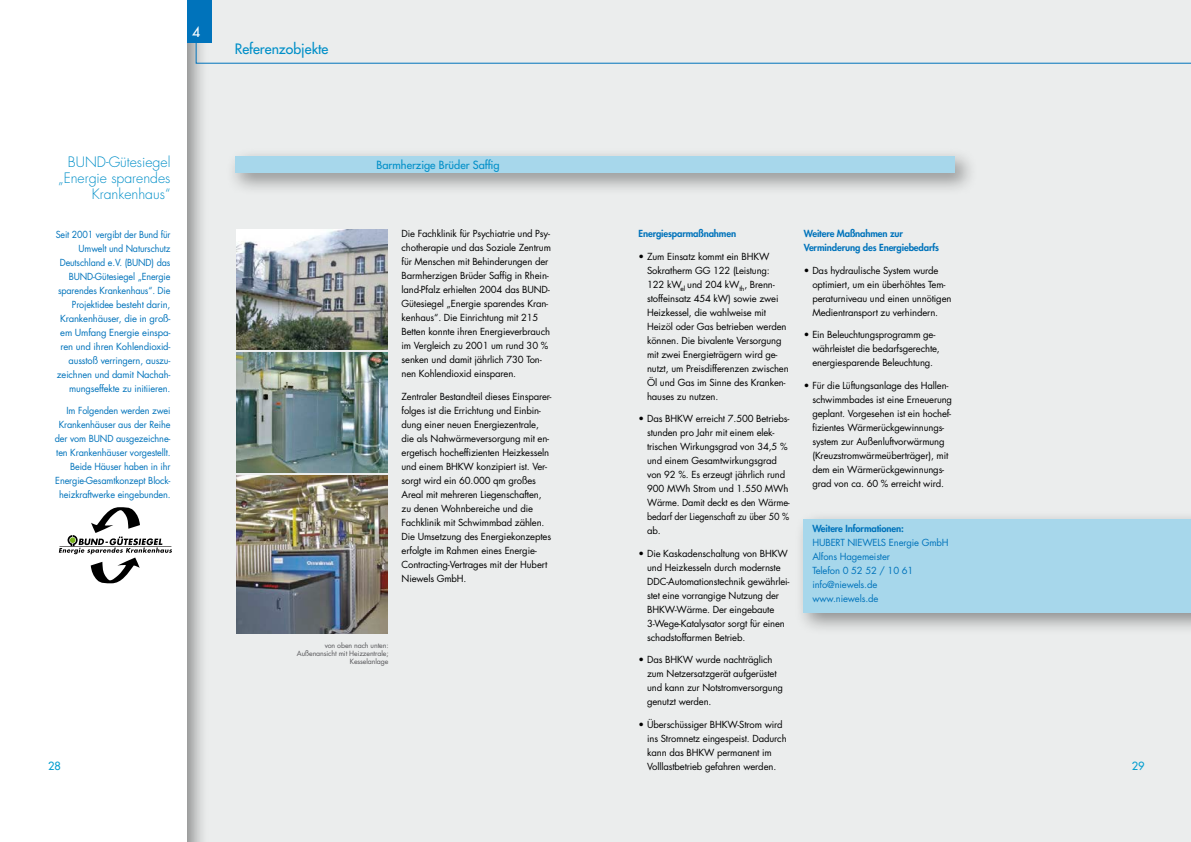
<style>
.page{position:relative;width:1191px;height:842px;background:#fff}
.page>*{position:absolute;margin:0;border:0;box-sizing:border-box;transform-origin:0 0}
.t1{font:300 14px/16px "Futura";color:#008fc8;text-align:right}
.t2{font:14px "Futura";color:#008fc8}
.t3{font:14px "Futura";color:#fff}
.t4{font:11px "Futura";color:#008fc8}
.t5{font:11px "Futura";color:#009dcf}
.t6{font:9.5px/14px "Futura";letter-spacing:-.015em;color:#000}
.t7{font:9.5px/14px "Futura";letter-spacing:-.015em;color:#0073bb;text-align:right;scale:.94 1}
.t8{font:9.5px/14px "Futura";letter-spacing:-.015em;color:#0073bb;text-align:right;scale:.96 1}
.t9{font:9.5px/14px "Futura";letter-spacing:-.015em;color:#0073bb}
.t10{font:800 9.5px/14px "Futura";letter-spacing:-.015em;color:#0073bb}
.t11{font:7px/8px "Futura";letter-spacing:-.015em;color:#57575a;text-align:right}
.s1{font-weight:800}
</style>
<div class="page">
<div style="left:0;top:0;width:595px;height:842px;background:#ebeded"></div>
<div style="left:0;top:0;width:215px;height:842px;background:#000;opacity:.41"></div>
<div style="left:0;top:0;width:187px;height:842px;background:#fff"></div>
<svg style="left:59px;top:507px;width:113px;height:76px"></svg>
<img style="left:236px;top:352px;width:151px;height:120px">
<img style="left:236px;top:230px;width:151px;height:120px">
<img style="left:236px;top:475px;width:151px;height:159px">
<div style="left:225px;top:147px;width:370px;height:54px;background:#000;opacity:.41"></div>
<div style="left:235px;top:156px;width:360px;height:17px;background:#a7d7eb"></div>
<div style="left:187px;top:0;width:24px;height:43px;background:#0073bb"></div>
<div style="left:595px;top:0;width:596px;height:842px;background:#ebeded"></div>
<div style="left:794px;top:509px;width:397px;height:131px;background:#000;opacity:.41"></div>
<div style="left:804px;top:519px;width:387px;height:93px;background:#a7d7eb"></div>
<div style="left:595px;top:147px;width:388px;height:54px;background:#000;opacity:.41"></div>
<div style="left:595px;top:156px;width:360px;height:17px;background:#a7d7eb"></div>
<svg style="left:196px;top:34px;width:995px;height:30px"></svg>
<p class="t3" style="left:192px;top:24px;width:10px">4</p>
<p class="t2" style="left:235px;top:40px;width:95px">Referenzobjekte</p>
<p class="t1" style="left:58px;top:154px;width:114px">BUND-Gütesiegel „Energie sparendes<br>Krankenhaus“</p>
<p class="t7" style="left:56px;top:227px;width:124px">Seit 2001 vergibt der Bund für<br>Umwelt und Naturschutz<br>Deutschland e.V. (BUND) das<br>BUND-Gütesiegel „Energie sparendes Krankenhaus“. Die<br>Projektidee besteht darin,<br>Krankenhäuser, die in groß&shy;em Umfang Energie einspa&shy;ren und ihren Kohlendioxid&shy;ausstoß verringern, auszu - zeichnen und damit Nachah&shy;mungseffekte zu initiieren.</p>
<p class="t8" style="left:55px;top:404px;width:122px">Im Folgenden werden zwei<br>Krankenhäuser aus der Reihe der vom BUND ausgezeichne&shy;ten Krankenhäuser vorgestellt.<br>Beide Häuser haben in ihr<br>Energie-Gesamtkonzept Block&shy;heizkraftwerke eingebunden.</p>
<p class="t5" style="left:48px;top:759px;width:14px">28</p>
<p class="t4" style="left:376px;top:158px;width:124px">Barmherzige Brüder Saffig</p>
<p class="t6" style="left:401px;top:227px;width:151px">Die Fachklinik für Psychiatrie und Psy&shy;chotherapie und das Soziale Zentrum für Menschen mit Behinderungen der Barmherzigen Brüder Saffig in Rhein&shy;land-Pfalz erhielten 2004 das BUND-Gütesiegel „Energie sparendes Kran&shy;kenhaus“. Die Einrichtung mit 215<br>Betten konnte ihren Energieverbrauch im Vergleich zu 2001 um rund 30 % senken und damit jährlich 730 Ton&shy;nen Kohlendioxid einsparen.</p>
<p class="t6" style="left:401px;top:389px;width:152px">Zentraler Bestandteil dieses Einsparer&shy;folges ist die Errichtung und Einbin&shy;dung einer neuen Energiezentrale, die als Nahwärmeversorgung mit en&shy;ergetisch hocheffizienten Heizkesseln und einem BHKW konzipiert ist. Ver&shy;sorgt wird ein 60.000 qm großes Areal mit mehreren Liegenschaften, zu denen Wohnbereiche und die Fachklinik mit Schwimmbad zählen.<br>Die Umsetzung des Energiekonzeptes erfolgte im Rahmen eines Energie-Contracting-Vertrages mit der Hubert Niewels GmbH.</p>
<p class="t11" style="left:297px;top:641px;width:93px">von oben nach unten:<br>Außenansicht mit Heizzentrale;<br>Kesselanlage</p>
<p class="t10" style="left:638px;top:227px;width:99px">Energiesparmaßnahmen</p>
<p class="t6" style="left:647px;top:249px;width:143px;text-indent:-9px">• Zum Einsatz kommt ein BHKW<br>Sokratherm GG 122 (Leistung:<br>122 kW<sub>el</sub> und 204 kW<sub>th</sub>, Brenn&shy;stoffeinsatz 454 kW) sowie zwei<br>Heizkessel, die wahlweise mit<br>Heizöl oder Gas betrieben werden können. Die bivalente Versorgung mit zwei Energieträgern wird ge&shy;nutzt, um Preisdifferenzen zwischen<br>Öl und Gas im Sinne des Kranken&shy;hauses zu nutzen.</p>
<p class="t6" style="left:647px;top:412px;width:144px;text-indent:-9px">• Das BHKW erreicht 7.500 Betriebs&shy;stunden pro Jahr mit einem elek&shy;trischen Wirkungsgrad von 34,5 % und einem Gesamtwirkungsgrad von 92 %. Es erzeugt jährlich rund<br>900 MWh Strom und 1.550 MWh<br>Wärme. Damit deckt es den Wärme&shy;bedarf der Liegenschaft zu über 50 % ab.</p>
<p class="t6" style="left:647px;top:546px;width:144px;text-indent:-9px">• Die Kaskadenschaltung von BHKW und Heizkesseln durch modernste<br>DDC-Automationstechnik gewährlei&shy;stet eine vorrangige Nutzung der<br>BHKW-Wärme. Der eingebaute<br>3-Wege-Katalysator sorgt für einen schadstoffarmen Betrieb.</p>
<p class="t6" style="left:647px;top:653px;width:137px;text-indent:-9px">• Das BHKW wurde nachträglich zum Netzersatzgerät aufgerüstet und kann zur Notstromversorgung genutzt werden.</p>
<p class="t6" style="left:647px;top:717px;width:141px;text-indent:-9px">• Überschüssiger BHKW-Strom wird ins Stromnetz eingespeist. Dadurch kann das BHKW permanent im Volllastbetrieb gefahren werden.</p>
<p class="t10" style="left:804px;top:227px;width:137px">Weitere Maßnahmen zur<br>Verminderung des Energiebedarfs</p>
<p class="t6" style="left:812px;top:263px;width:141px;text-indent:-9px">• Das hydraulische System wurde optimiert, um ein überhöhtes Tem&shy;peraturniveau und einen unnötigen Medientransport zu verhindern.</p>
<p class="t6" style="left:812px;top:328px;width:129px;text-indent:-9px">• Ein Beleuchtungsprogramm ge&shy;währleistet die bedarfsgerechte, energiesparende Beleuchtung.</p>
<p class="t6" style="left:812px;top:378px;width:141px;text-indent:-9px">• Für die Lüftungsanlage des Hallen&shy;schwimmbades ist eine Erneuerung geplant. Vorgesehen ist ein hochef&shy;fizientes Wärmerückgewinnungs&shy;system zur Außenluftvorwärmung (Kreuzstromwärmeüberträger), mit dem ein Wärmerückgewinnungs&shy;grad von ca. 60 % erreicht wird.</p>
<p class="t9" style="left:812px;top:521px;width:138px"><span class="s1">Weitere Informationen:<br></span>HUBERT NIEWELS Energie GmbH<br>Alfons Hagemeister<br>Telefon 0 52 52 / 10 61 info@niewels.de<br>www.niewels.de</p>
<p class="t5" style="left:1131px;top:759px;width:14px">29</p>
</div>
